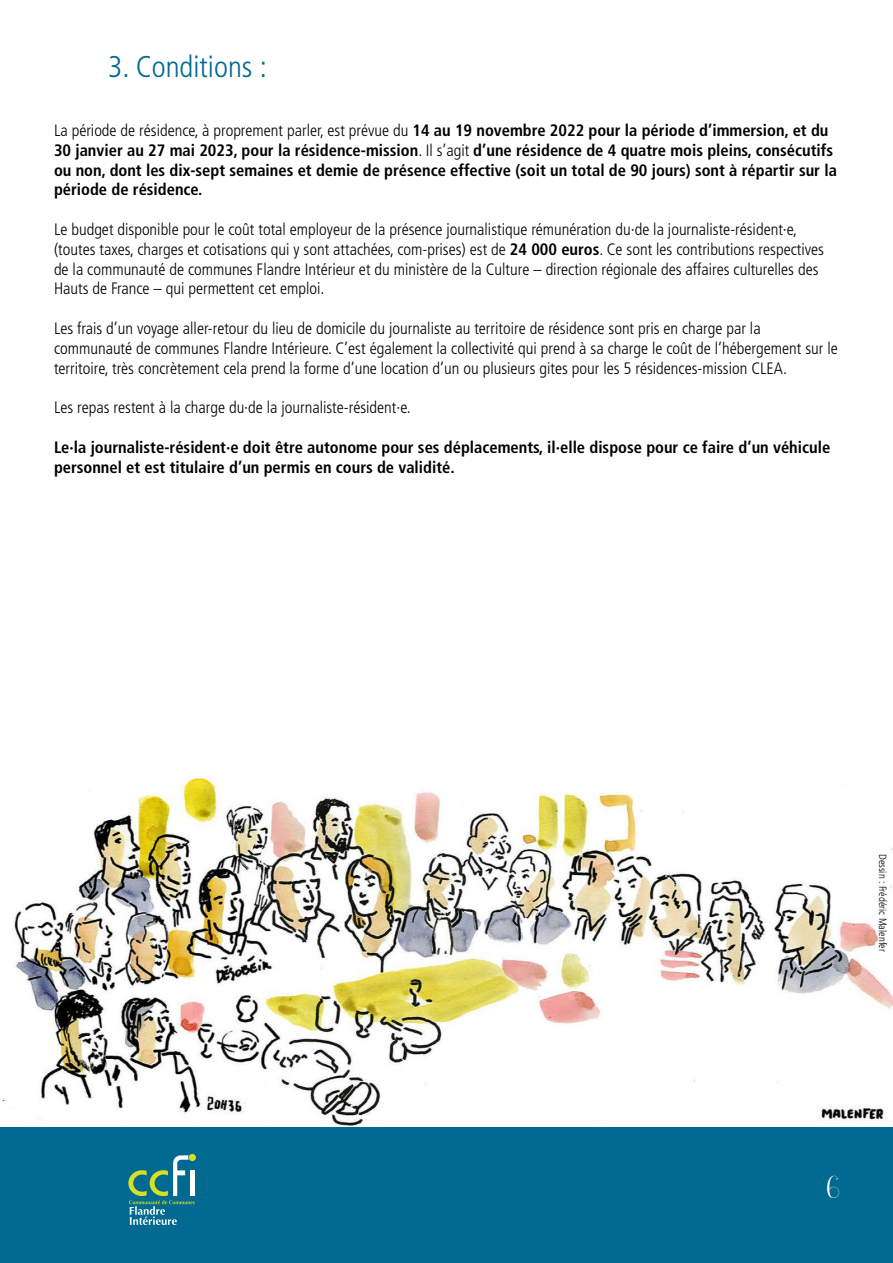
<style>
.page{position:relative;width:893px;height:1263px;background:#fff}
.page>*{position:absolute;margin:0;border:0;box-sizing:border-box;transform-origin:0 0}
.t1{font:45px "Ecolier";color:#fff}
.t2{font:300 condensed 30px "Frutiger";color:#006a90}
.t3{font:300 condensed 16.5px/19.8px "Frutiger";color:#000}
.t4{font:700 condensed 16.5px/19.8px "Frutiger";color:#000}
.t5{font:300 condensed 10.5px "Frutiger";color:#000}
.s1{font-weight:300}
.s2{font-weight:700}
</style>
<div class="page">
<div style="left:0;top:1127px;width:893px;height:136px;background:#006a90"></div>
<svg style="left:128px;top:1154px;width:68px;height:71px"></svg>
<img style="left:2px;top:775px;width:890px;height:351px">
<h2 class="t2" style="left:108px;top:49px;width:160px">3. Conditions :</h2>
<p class="t4" style="left:54px;top:120px;width:784px"><span class="s1">La période de résidence, à proprement parler, est prévue du</span> 14 au 19 novembre 2022 pour la période d’immersion, et du 30 janvier au 27 mai 2023, pour la résidence-mission<span class="s1">. Il s’agit</span> d’une résidence de 4 quatre mois pleins, consécutifs ou non, dont les dix-sept semaines et demie de présence effective (soit un total de 90 jours) sont à répartir sur la période de résidence.</p>
<p class="t3" style="left:54px;top:220px;width:771px">Le budget disponible pour le coût total employeur de la présence journalistique rémunération du·de la journaliste-résident·e, (toutes taxes, charges et cotisations qui y sont attachées, com-prises) est de <span class="s2">24 000 euros</span>. Ce sont les contributions respectives de la communauté de communes Flandre Intérieur et du ministère de la Culture – direction régionale des affaires culturelles des Hauts de France – qui permettent cet emploi.</p>
<p class="t3" style="left:54px;top:319px;width:785px">Les frais d’un voyage aller-retour du lieu de domicile du journaliste au territoire de résidence sont pris en charge par la communauté de communes Flandre Intérieure. C’est également la collectivité qui prend à sa charge le coût de l’hébergement sur le territoire, très concrètement cela prend la forme d’une location d’un ou plusieurs gites pour les 5 résidences-mission CLEA.</p>
<p class="t3" style="left:54px;top:398px;width:358px">Les repas restent à la charge du·de la journaliste-résident·e.</p>
<p class="t4" style="left:54px;top:437px;width:778px">Le·la journaliste-résident·e doit être autonome pour ses déplacements, il·elle dispose pour ce faire d’un véhicule personnel et est titulaire d’un permis en cours de validité.</p>
<p class="t5" style="left:889px;top:854px;width:99px;rotate:90deg">Dessin : Frédéric Malenfer</p>
<h1 class="t1" style="left:819px;top:1156px;width:23px">56</h1>
</div>
